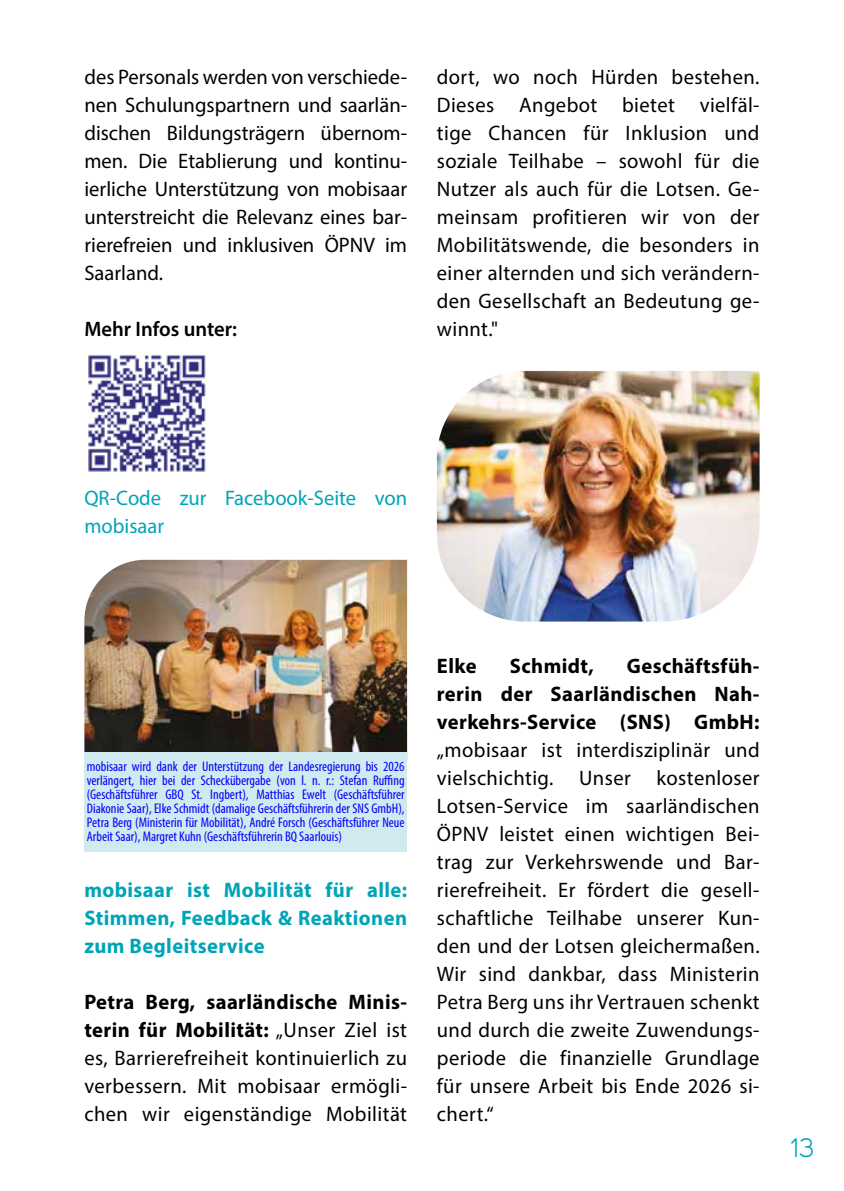
<style>
.page{position:relative;width:844px;height:1191px;background:#fff}
.page>*{position:absolute;margin:0;border:0;box-sizing:border-box;transform-origin:0 0}
.t1{font:26.25px "Uni Sans";color:#00a4b7}
.t2{font:21px/28px "Myriad Pro";letter-spacing:.02em;color:#000;text-align:justify}
.t3{font:700 21px/28px "Myriad Pro";letter-spacing:.02em;color:#000;text-align:justify}
.t4{font:700 21px/28px "Myriad Pro";letter-spacing:.02em;color:#00a4b7;text-align:justify}
.t5{font:21px/28px "Myriad Pro";color:#00a4b7}
.t6{font:600 21px "Myriad Pro";color:#000}
.t7{font:condensed 14px/14px "Myriad Pro";color:#00f;text-align:justify}
.s1{font-weight:700}
</style>
<div class="page">
<img style="left:88px;top:355px;width:118px;height:117px">
<img style="left:84px;top:560px;width:323px;height:192px">
<div style="left:84px;top:752px;width:323px;height:100px;background:#d0eaef"></div>
<img style="left:437px;top:371px;width:322px;height:250px">
<p class="t2" style="left:84px;top:63px;width:324px">des Personals werden von verschiede&shy;nen Schulungspartnern und saarlän&shy;dischen Bildungsträgern übernom&shy;men. Die Etablierung und kontinu&shy;ierliche Unterstützung von mobisaar unterstreicht die Relevanz eines bar&shy;rierefreien und inklusiven ÖPNV im Saarland.</p>
<p class="t6" style="left:84px;top:316px;width:154px">Mehr Infos unter:</p>
<p class="t2" style="left:437px;top:63px;width:324px">dort, wo noch Hürden bestehen.<br>Dieses Angebot bietet vielfäl&shy;tige Chancen für Inklusion und soziale Teilhabe – sowohl für die Nutzer als auch für die Lotsen. Ge&shy;meinsam profitieren wir von der Mobilitätswende, die besonders in einer alternden und sich verändern&shy;den Gesellschaft an Bedeutung ge&shy;winnt."</p>
<p class="t5" style="left:84px;top:483px;width:324px">QR-Code zur Facebook-Seite von mobisaar</p>
<p class="t7" style="left:87px;top:759px;width:319px">mobisaar wird dank der Unterstützung der Landesregierung bis 2026 verlängert, hier bei der Scheckübergabe (von l. n. r.: Stefan Ruffing (Geschäftsführer GBQ St. Ingbert), Matthias Ewelt (Geschäftsführer Diakonie Saar), Elke Schmidt (damalige Geschäftsführerin der SNS GmbH), Petra Berg (Ministerin für Mobilität), André Forsch (Geschäftsführer Neue Arbeit Saar), Margret Kuhn (Geschäftsführerin BQ Saarlouis)</p>
<p class="t4" style="left:84px;top:875px;width:324px">mobisaar ist Mobilität für alle:<br>Stimmen, Feedback &amp; Reaktionen zum Begleitservice</p>
<p class="t2" style="left:84px;top:987px;width:324px"><span class="s1">Petra Berg, saarländische Minis&shy;terin für Mobilität:</span> „Unser Ziel ist es, Barrierefreiheit kontinuierlich zu verbessern. Mit mobisaar ermögli&shy;chen wir eigenständige Mobilität</p>
<p class="t3" style="left:437px;top:651px;width:324px;text-indent:190px">Geschäftsfüh&shy;rerin der Saarländischen Nah&shy;verkehrs-Service (SNS) GmbH:</p>
<p class="t2" style="left:437px;top:735px;width:324px">„mobisaar ist interdisziplinär und vielschichtig. Unser kostenloser Lotsen-Service im saarländischen ÖPNV leistet einen wichtigen Bei&shy;trag zur Verkehrswende und Bar&shy;rierefreiheit. Er fördert die gesell&shy;schaftliche Teilhabe unserer Kun&shy;den und der Lotsen gleichermaßen.<br>Wir sind dankbar, dass Ministerin Petra Berg uns ihr Vertrauen schenkt und durch die zweite Zuwendungs&shy;periode die finanzielle Grundlage für unsere Arbeit bis Ende 2026 si&shy;chert.“</p>
<p class="t3" style="left:437px;top:651px;width:41px">Elke</p>
<p class="t3" style="left:509px;top:651px;width:85px">Schmidt,</p>
<p class="t1" style="left:790px;top:1132px;width:25px">13</p>
</div>
